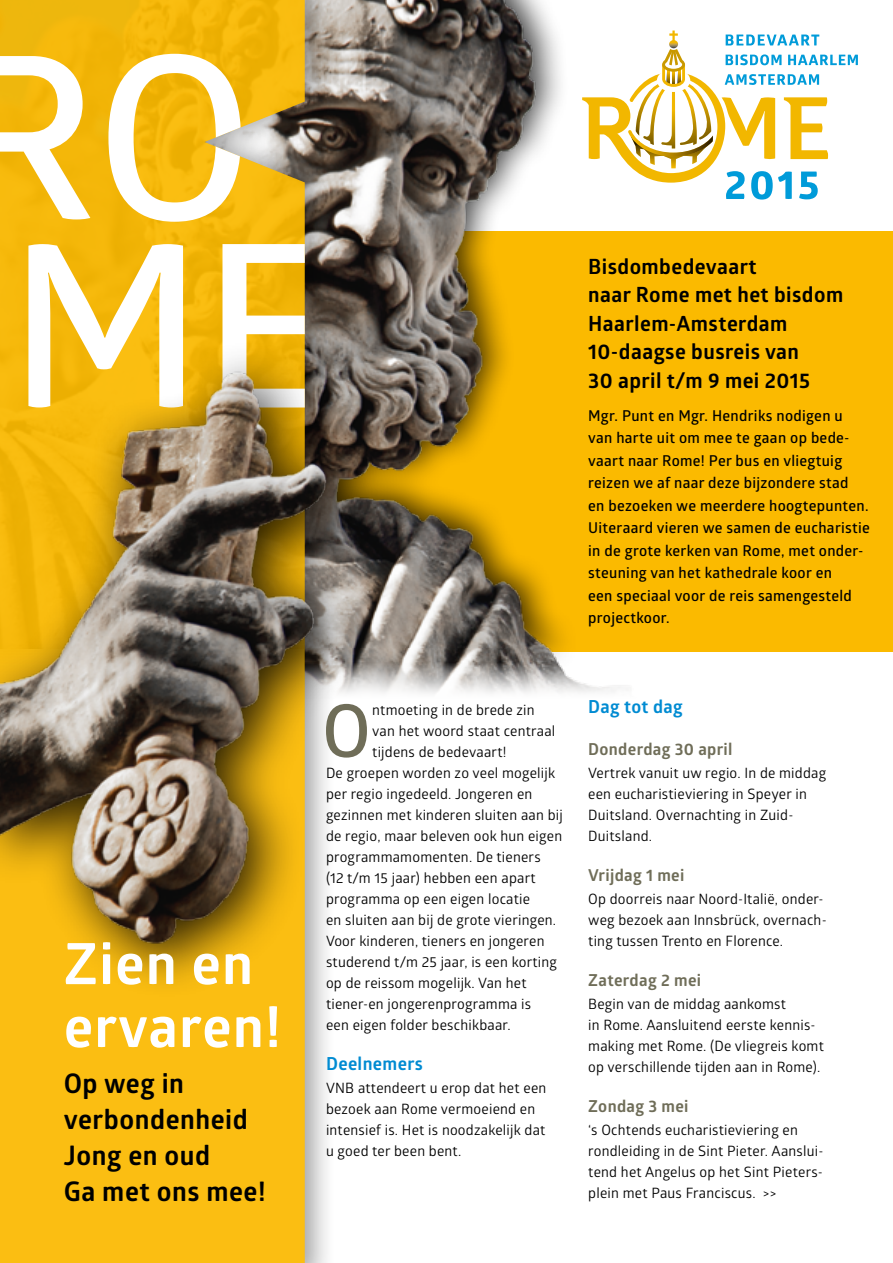
<style>
.page{position:relative;width:893px;height:1263px;background:#fff}
.page>*{position:absolute;margin:0;border:0;box-sizing:border-box;transform-origin:0 0}
.t1{font:600 72.6px "Glober";color:#6f6d58}
.t2{font:700 57px/63px "Glober";letter-spacing:.02em;color:#fff}
.t3{font:700 27px/36px "Glober";letter-spacing:.02em;color:#000}
.t4{font:700 21px/28.5px "Glober";letter-spacing:.02em;color:#000}
.t5{font:700 18px "Glober";letter-spacing:.02em;color:#008bd2}
.t6{font:700 16.5px "Glober";letter-spacing:.02em;color:#6f6d58}
.t7{font:600 15px/22.5px "Glober";letter-spacing:.02em;color:#000}
.t8{font:14.25px/21px "Glober";letter-spacing:.015em;color:#000}
</style>
<div class="page">
<div style="left:305px;top:232px;width:588px;height:420px;background:#fbba00"></div>
<img style="left:338px;top:0;width:367px;height:649px">
<img style="left:405px;top:649px;width:217px;height:45px">
<div style="left:0;top:0;width:338px;height:1263px;background:#000;opacity:.4"></div>
<svg style="left:0;top:0;width:305px;height:1263px;background:#f5ba13"></svg>
<svg style="left:0;top:56px;width:90px;height:163px"></svg>
<svg style="left:108px;top:54px;width:133px;height:168px"></svg>
<svg style="left:28px;top:244px;width:155px;height:95px"></svg>
<svg style="left:222px;top:244px;width:83px;height:95px"></svg>
<div style="left:0;top:339px;width:382px;height:661px;background:#000;opacity:.85"></div>
<img style="left:0;top:356px;width:405px;height:615px">
<svg style="left:582px;top:31px;width:276px;height:169px"></svg>
<h2 class="t2" style="left:64px;top:931px;width:219px">Zien en ervaren!</h2>
<h3 class="t3" style="left:64px;top:1065px;width:203px">Op weg in verbondenheid<br>Jong en oud<br>Ga met ons mee!</h3>
<h3 class="t4" style="left:588px;top:252px;width:256px">Bisdombedevaart<br>naar Rome met het bisdom<br>Haarlem-Amsterdam<br>10-daagse busreis van<br>30 april t/m 9 mei 2015</h3>
<p class="t7" style="left:588px;top:404px;width:283px">Mgr. Punt en Mgr. Hendriks nodigen u van harte uit om mee te gaan op bede&shy;vaart naar Rome! Per bus en vliegtuig reizen we af naar deze bijzondere stad<br>en bezoeken we meerdere hoogtepunten.<br>Uiteraard vieren we samen de eucharistie in de grote kerken van Rome, met onder&shy;steuning van het kathedrale koor en<br>een speciaal voor de reis samengesteld projectkoor.</p>
<h1 class="t1" style="left:322px;top:680px;width:51px">O</h1>
<p class="t8" style="left:372px;top:699px;width:164px">ntmoeting in de brede zin</p>
<p class="t8" style="left:372px;top:720px;width:185px">van het woord staat centraal</p>
<p class="t8" style="left:372px;top:741px;width:136px">tijdens de bedevaart!</p>
<p class="t8" style="left:326px;top:762px;width:231px">De groepen worden zo veel mogelijk</p>
<p class="t8" style="left:326px;top:783px;width:208px">per regio ingedeeld. Jongeren en</p>
<p class="t8" style="left:326px;top:804px;width:238px">gezinnen met kinderen sluiten aan bij</p>
<p class="t8" style="left:326px;top:825px;width:238px">de regio, maar beleven ook hun eigen</p>
<p class="t8" style="left:326px;top:846px;width:216px">programmamomenten. De tieners</p>
<p class="t8" style="left:326px;top:867px;width:211px">(12 t/m 15 jaar) hebben een apart</p>
<p class="t8" style="left:326px;top:888px;width:206px">programma op een eigen locatie</p>
<p class="t8" style="left:326px;top:909px;width:232px">en sluiten aan bij de grote vieringen.</p>
<p class="t8" style="left:326px;top:930px;width:220px">Voor kinderen, tieners en jongeren</p>
<p class="t8" style="left:326px;top:951px;width:233px">studerend t/m 25 jaar, is een korting</p>
<p class="t8" style="left:326px;top:972px;width:202px">op de reissom mogelijk. Van het</p>
<p class="t8" style="left:326px;top:993px;width:207px">tiener-en jongerenprogramma is</p>
<p class="t8" style="left:326px;top:1014px;width:186px">een eigen folder beschikbaar.</p>
<p class="t5" style="left:326px;top:1051px;width:98px">Deelnemers</p>
<p class="t8" style="left:326px;top:1077px;width:222px">VNB attendeert u erop dat het een bezoek aan Rome vermoeiend en intensief is. Het is noodzakelijk dat u goed ter been bent.</p>
<p class="t5" style="left:588px;top:694px;width:96px">Dag tot dag</p>
<p class="t6" style="left:588px;top:738px;width:146px">Donderdag 30 april</p>
<p class="t8" style="left:588px;top:762px;width:239px">Vertrek vanuit uw regio. In de middag een eucharistieviering in Speyer in<br>Duitsland. Overnachting in Zuid-<br>Duitsland.</p>
<p class="t6" style="left:588px;top:864px;width:98px">Vrijdag 1 mei</p>
<p class="t8" style="left:588px;top:888px;width:240px">Op doorreis naar Noord-Italië, onder&shy;weg bezoek aan Innsbrück, overnach&shy;ting tussen Trento en Florence.</p>
<p class="t6" style="left:588px;top:969px;width:114px">Zaterdag 2 mei</p>
<p class="t8" style="left:588px;top:993px;width:237px">Begin van de middag aankomst<br>in Rome. Aansluitend eerste kennis&shy;making met Rome. (De vliegreis komt op verschillende tijden aan in Rome).</p>
<p class="t6" style="left:588px;top:1095px;width:102px">Zondag 3 mei</p>
<p class="t8" style="left:588px;top:1119px;width:237px">‘s Ochtends eucharistieviering en rondleiding in de Sint Pieter. Aanslui&shy;tend het Angelus op het Sint Pieters&shy;plein met Paus Franciscus. &gt;&gt;</p>
</div>
